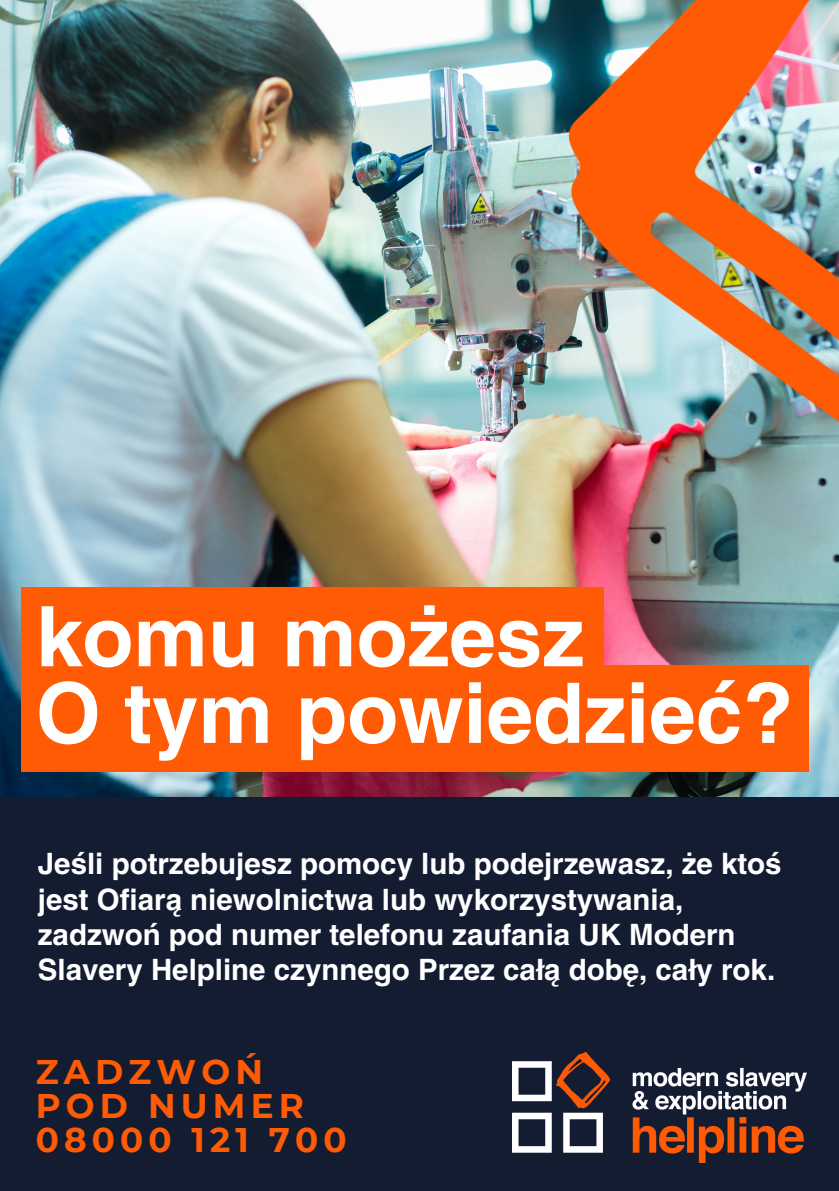
<style>
.page{position:relative;width:839px;height:1191px;background:#fff}
.page>*{position:absolute;margin:0;border:0;box-sizing:border-box;transform-origin:0 0}
.t1{font:700 83.6px "Helvetica LT Pro";color:#fff}
.t2{font:700 34.2px/34.2px "Montserrat";letter-spacing:.15em;color:#ff5a04}
.t3{font:700 29.4px/35.2px "Helvetica LT Pro";color:#fff}
</style>
<div class="page">
<div style="left:0;top:786px;width:838px;height:405px;background:#141c32"></div>
<img style="left:0;top:0;width:838px;height:796px">
<img style="left:525px;top:0;width:313px;height:587px">
<div style="left:21px;top:588px;width:583px;height:178px;background:#ff5a04"></div>
<div style="left:22px;top:665px;width:786px;height:106px;background:#ff5a04"></div>
<img style="left:512px;top:1053px;width:294px;height:109px">
<p class="t1" style="left:36px;top:606px;width:550px">komu możesz</p>
<p class="t1" style="left:36px;top:683px;width:759px">O tym powiedzieć?</p>
<p class="t3" style="left:38px;top:849px;width:745px">Jeśli potrzebujesz pomocy lub podejrzewasz, że ktoś jest Ofiarą niewolnictwa lub wykorzystywania, zadzwoń pod numer telefonu zaufania UK Modern Slavery Helpline czynnego Przez całą dobę, cały rok.</p>
<p class="t2" style="left:36px;top:1055px;width:312px">ZADZWOŃ<br>POD NUMER<br>08000 121 700</p>
</div>
